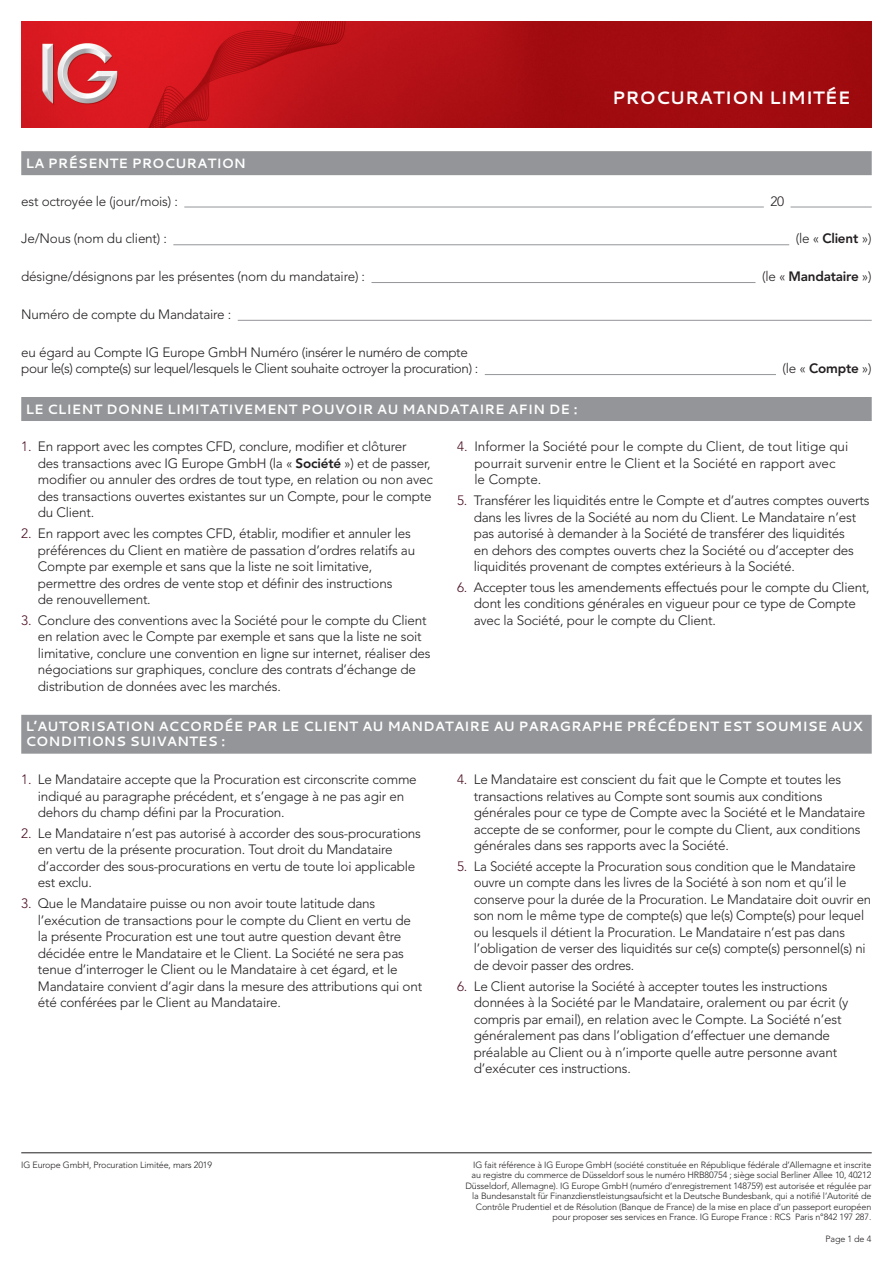
<style>
.page{position:relative;width:893px;height:1263px;background:#fff}
.page>*{position:absolute;margin:0;border:0;box-sizing:border-box;transform-origin:0 0}
.t1{font:700 18px "Cantarell";color:#fff}
.body_text_span{font:300 13.5px/16.5px "Avenir LT Std";letter-spacing:-.015em;color:#231f20}
.form_text{font:300 13.5px/16.5px "Avenir LT Std";letter-spacing:-.015em;color:#231f20}
.form_text_span{font:300 13.5px/16.5px "Avenir LT Std";letter-spacing:-.015em;color:#231f20}
.sub_title__2_line{font:700 13.5px/15px "Cantarell";color:#fff}
.sub_title__1_line{font:700 13.5px "Cantarell";color:#fff}
.form_text-2{font:800 13.5px "Avenir LT Std";letter-spacing:-.015em;color:#231f20}
.t2{font:300 9px/10.5px "Avenir LT Std";letter-spacing:-.015em;color:#231f20;text-align:right}
.s1{font-weight:800}
.s2{font-weight:300}
.s3{color:#4a0f20}
</style>
<div class="page">
<hr style="left:21px;top:1152px;width:851px;height:1px;background:#231f20">
<img style="left:21px;top:21px;width:851px;height:107px">
<div style="left:21px;top:151px;width:851px;height:24px;background:#939598"></div>
<hr style="left:184px;top:207px;width:580px;height:1px;background:#939598">
<hr style="left:790px;top:207px;width:82px;height:1px;background:#939598">
<hr style="left:173px;top:244px;width:616px;height:1px;background:#939598">
<hr style="left:371px;top:282px;width:384px;height:1px;background:#939598">
<hr style="left:238px;top:320px;width:634px;height:1px;background:#939598">
<hr style="left:485px;top:374px;width:291px;height:1px;background:#939598">
<div style="left:21px;top:397px;width:851px;height:24px;background:#939598"></div>
<div style="left:21px;top:715px;width:851px;height:39px;background:#939598"></div>
<h1 class="t1" style="left:612px;top:85px;width:240px">PROCURATION LIMITÉE</h1>
<p class="sub_title__1_line" style="left:26px;top:154px;width:222px">LA PRÉSENTE PROCURATION</p>
<p class="form_text" style="left:21px;top:193px;width:158px">est octroyée le (jour/mois) :</p>
<p class="form_text" style="left:770px;top:193px;width:15px">20</p>
<p class="form_text" style="left:21px;top:230px;width:147px">Je/Nous (nom du client) :</p>
<p class="form_text" style="left:796px;top:230px;width:77px">(le « <span class="s1">Client</span> »)</p>
<p class="form_text" style="left:21px;top:268px;width:345px">désigne/désignons par les présentes (nom du mandataire) :</p>
<p class="form_text-2" style="left:762px;top:268px;width:111px"><span class="s2">(le «</span> Mandataire <span class="s2">»)</span></p>
<p class="form_text" style="left:21px;top:306px;width:212px">Numéro de compte du Mandataire :</p>
<p class="form_text" style="left:21px;top:344px;width:459px">eu égard au Compte IG Europe GmbH Numéro (insérer le numéro de compte pour le(s) compte(s) sur lequel/lesquels le Client souhaite octroyer la procuration) :</p>
<p class="form_text" style="left:782px;top:360px;width:91px">(le « <span class="s1">Compte</span> »)</p>
<p class="sub_title__1_line" style="left:26px;top:399px;width:553px">LE CLIENT DONNE LIMITATIVEMENT POUVOIR AU MANDATAIRE AFIN DE :</p>
<p class="body_text_span" style="left:38px;top:438px;width:396px;text-indent:-17px"><span class="s3">1.</span> En rapport avec les comptes CFD, conclure, modifier et clôturer<br>des transactions avec IG Europe GmbH (la « <span class="s1">Société</span> ») et de passer, modifier ou annuler des ordres de tout type, en relation ou non avec des transactions ouvertes existantes sur un Compte, pour le compte du Client.</p>
<p class="body_text_span" style="left:38px;top:525px;width:379px;text-indent:-17px"><span class="s3">2.</span> En rapport avec les comptes CFD, établir, modifier et annuler les préférences du Client en matière de passation d’ordres relatifs au Compte par exemple et sans que la liste ne soit limitative, permettre des ordres de vente stop et définir des instructions<br>de renouvellement.</p>
<p class="body_text_span" style="left:38px;top:612px;width:394px;text-indent:-17px"><span class="s3">3.</span> Conclure des conventions avec la Société pour le compte du Client en relation avec le Compte par exemple et sans que la liste ne soit limitative, conclure une convention en ligne sur internet, réaliser des négociations sur graphiques, conclure des contrats d’échange de distribution de données avec les marchés.</p>
<p class="body_text_span" style="left:474px;top:438px;width:375px;text-indent:-17px"><span class="s3">4.</span> Informer la Société pour le compte du Client, de tout litige qui pourrait survenir entre le Client et la Société en rapport avec le Compte.</p>
<p class="body_text_span" style="left:474px;top:492px;width:397px;text-indent:-17px"><span class="s3">5.</span> Transférer les liquidités entre le Compte et d’autres comptes ouverts dans les livres de la Société au nom du Client. Le Mandataire n’est pas autorisé à demander à la Société de transférer des liquidités<br>en dehors des comptes ouverts chez la Société ou d’accepter des liquidités provenant de comptes extérieurs à la Société.</p>
<p class="form_text_span" style="left:474px;top:579px;width:397px;text-indent:-17px"><span class="s3">6.</span> Accepter tous les amendements effectués pour le compte du Client, dont les conditions générales en vigueur pour ce type de Compte avec la Société, pour le compte du Client.</p>
<p class="sub_title__2_line" style="left:26px;top:719px;width:839px">L’AUTORISATION ACCORDÉE PAR LE CLIENT AU MANDATAIRE AU PARAGRAPHE PRÉCÉDENT EST SOUMISE AUX<br>CONDITIONS SUIVANTES :</p>
<p class="body_text_span" style="left:38px;top:771px;width:380px;text-indent:-17px"><span class="s3">1.</span> Le Mandataire accepte que la Procuration est circonscrite comme indiqué au paragraphe précédent, et s’engage à ne pas agir en dehors du champ défini par la Procuration.</p>
<p class="body_text_span" style="left:38px;top:825px;width:385px;text-indent:-17px"><span class="s3">2.</span> Le Mandataire n’est pas autorisé à accorder des sous-procurations en vertu de la présente procuration. Tout droit du Mandataire d’accorder des sous-procurations en vertu de toute loi applicable est exclu.</p>
<p class="body_text_span" style="left:38px;top:895px;width:386px;text-indent:-17px"><span class="s3">3.</span> Que le Mandataire puisse ou non avoir toute latitude dans l’exécution de transactions pour le compte du Client en vertu de la présente Procuration est une tout autre question devant être décidée entre le Mandataire et le Client. La Société ne sera pas tenue d’interroger le Client ou le Mandataire à cet égard, et le Mandataire convient d’agir dans la mesure des attributions qui ont été conférées par le Client au Mandataire.</p>
<p class="body_text_span" style="left:474px;top:771px;width:393px;text-indent:-17px"><span class="s3">4.</span> Le Mandataire est conscient du fait que le Compte et toutes les transactions relatives au Compte sont soumis aux conditions générales pour ce type de Compte avec la Société et le Mandataire accepte de se conformer, pour le compte du Client, aux conditions générales dans ses rapports avec la Société.</p>
<p class="body_text_span" style="left:474px;top:858px;width:399px;text-indent:-17px"><span class="s3">5.</span> La Société accepte la Procuration sous condition que le Mandataire ouvre un compte dans les livres de la Société à son nom et qu’il le conserve pour la durée de la Procuration. Le Mandataire doit ouvrir en son nom le même type de compte(s) que le(s) Compte(s) pour lequel ou lesquels il détient la Procuration. Le Mandataire n’est pas dans l’obligation de verser des liquidités sur ce(s) compte(s) personnel(s) ni de devoir passer des ordres.</p>
<p class="body_text_span" style="left:474px;top:978px;width:376px;text-indent:-17px"><span class="s3">6.</span> Le Client autorise la Société à accepter toutes les instructions données à la Société par le Mandataire, oralement ou par écrit (y compris par email), en relation avec le Compte. La Société n’est généralement pas dans l’obligation d’effectuer une demande préalable au Client ou à n’importe quelle autre personne avant d’exécuter ces instructions.</p>
<p class="t2" style="left:21px;top:1159px;width:192px">IG Europe GmbH, Procuration Limitée, mars 2019</p>
<p class="t2" style="left:465px;top:1159px;width:407px">IG fait référence à IG Europe GmbH (société constituée en République fédérale d’Allemagne et inscrite au registre du commerce de Düsseldorf sous le numéro HRB80754 ; siège social Berliner Allee 10, 40212<br>Düsseldorf, Allemagne). IG Europe GmbH (numéro d’enregistrement 148759) est autorisée et régulée par la Bundesanstalt für Finanzdienstleistungsaufsicht et la Deutsche Bundesbank, qui a notifié l’Autorité de Contrôle Prudentiel et de Résolution (Banque de France) de la mise en place d’un passeport européen pour proposer ses services en France. IG Europe France : RCS Paris n°842 197 287.</p>
<p class="t2" style="left:825px;top:1233px;width:47px">Page 1 de 4</p>
</div>
